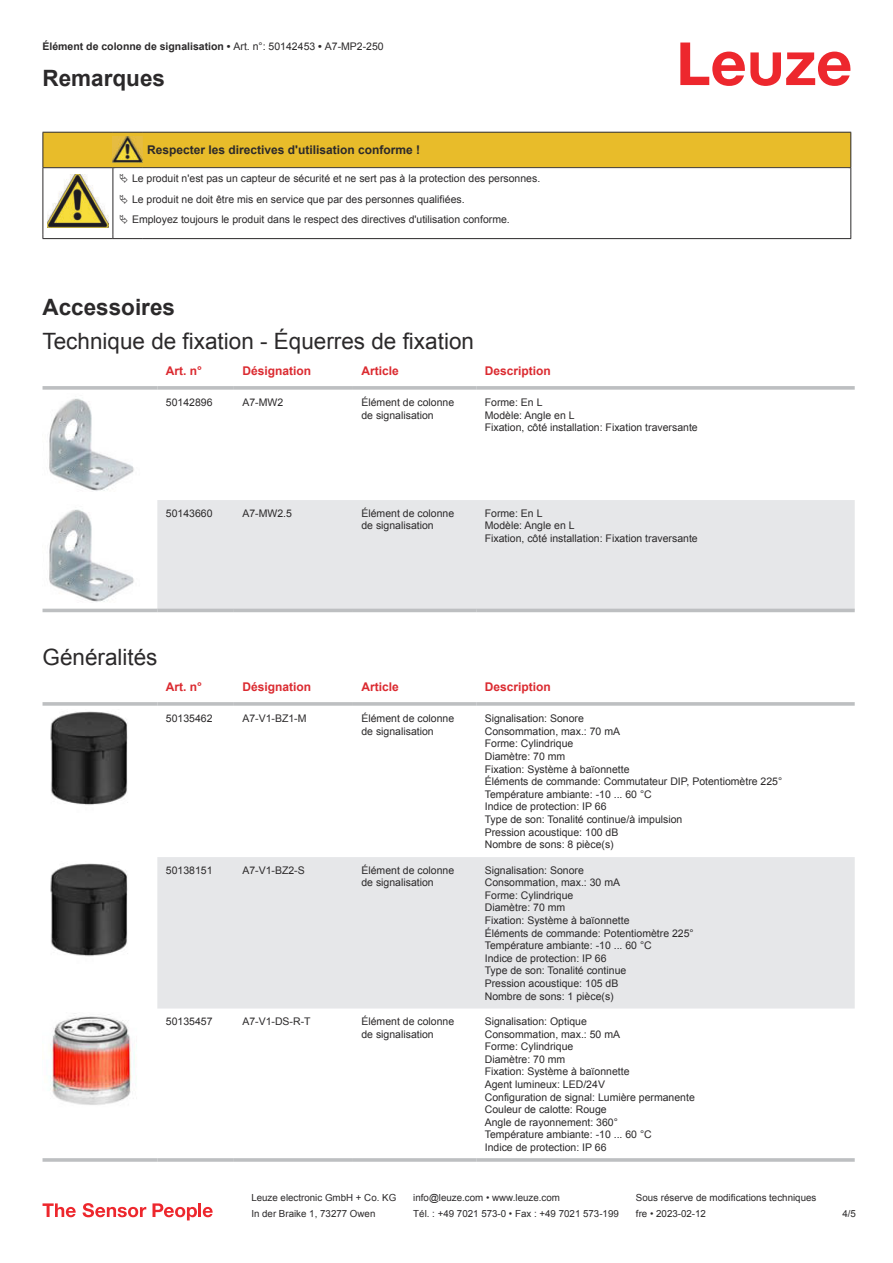
<style>
.page{position:relative;width:893px;height:1263px;background:#fff}
.page>*{position:absolute;margin:0;border:0;box-sizing:border-box;transform-origin:0 0}
.t1{font:22.5px "Arial";color:#2b292a}
.t2{font:700 22.5px "Arial";color:#2b292a}
.t3{font:700 12px "Arial";color:#db2a30}
.t4{font:700 12px "Arial";color:#2b292a}
.t5{font:10.5px/12.6px "Arial";color:#2b292a}
.t6{font:700 10.5px "Arial";color:#2b292a}
.t7{font:9.75px "Arial";color:#2b292a}
.s1{font-weight:400}
</style>
<div class="page">
<svg style="left:680px;top:43px;width:170px;height:43px"></svg>
<svg style="left:43px;top:608px;width:812px;height:5px"></svg>
<div style="left:157px;top:500px;width:698px;height:109px;background:#e6e7e9"></div>
<svg style="left:43px;top:386px;width:114px;height:4px"></svg>
<svg style="left:157px;top:386px;width:77px;height:4px"></svg>
<svg style="left:234px;top:386px;width:119px;height:4px"></svg>
<svg style="left:353px;top:386px;width:123px;height:4px"></svg>
<svg style="left:476px;top:386px;width:379px;height:4px;background:#c3c5c7"></svg>
<hr style="left:43px;top:609px;width:114px;height:3px;background:#bdbfc1">
<hr style="left:157px;top:609px;width:77px;height:3px;background:#bdbfc1">
<hr style="left:234px;top:609px;width:119px;height:3px;background:#bdbfc1">
<hr style="left:353px;top:609px;width:123px;height:3px;background:#bdbfc1">
<hr style="left:476px;top:609px;width:379px;height:3px;background:#bdbfc1">
<img style="left:49px;top:398px;width:85px;height:93px">
<img style="left:49px;top:509px;width:85px;height:93px">
<div style="left:157px;top:857px;width:698px;height:151px;background:#e6e7e9"></div>
<svg style="left:43px;top:702px;width:114px;height:4px"></svg>
<hr style="left:157px;top:702px;width:77px;height:4px;background:#c5c7c8">
<svg style="left:234px;top:702px;width:119px;height:4px"></svg>
<svg style="left:353px;top:702px;width:123px;height:4px"></svg>
<hr style="left:476px;top:702px;width:379px;height:4px;background:#c5c7c8">
<hr style="left:43px;top:1158px;width:114px;height:4px;background:#bdbfc1">
<hr style="left:157px;top:1158px;width:77px;height:4px;background:#c8cacc">
<hr style="left:234px;top:1158px;width:119px;height:4px;background:#c3c5c7">
<hr style="left:353px;top:1158px;width:123px;height:4px;background:#bdbfc1">
<hr style="left:476px;top:1158px;width:379px;height:4px;background:#c8cacc">
<img style="left:50px;top:711px;width:78px;height:94px">
<img style="left:50px;top:863px;width:78px;height:93px">
<img style="left:49px;top:1013px;width:88px;height:92px">
<svg style="left:43px;top:1203px;width:33px;height:14px"></svg>
<svg style="left:83px;top:1203px;width:63px;height:14px"></svg>
<svg style="left:153px;top:1203px;width:44px;height:17px"></svg>
<hr style="left:198px;top:1203px;width:3px;height:14px;background:#ed272d">
<svg style="left:203px;top:1207px;width:10px;height:10px"></svg>
<hr style="left:43px;top:238px;width:70px;height:1px;background:#2b292a">
<hr style="left:113px;top:238px;width:30px;height:1px;background:#2b292a">
<hr style="left:143px;top:238px;width:708px;height:1px;background:#2b292a">
<svg style="left:43px;top:132px;width:808px;height:106px"></svg>
<p class="t6" style="left:43px;top:42px;width:343px">Élément de colonne de signalisation • <span class="s1">Art. n°: 50142453</span> • <span class="s1">A7-MP2-250</span></p>
<h1 class="t2" style="left:43px;top:69px;width:124px">Remarques</h1>
<p class="t4" style="left:147px;top:145px;width:274px">Respecter les directives d'utilisation conforme !</p>
<p class="t5" style="left:132px;top:170px;width:410px;line-height:20.2px">Le produit n'est pas un capteur de sécurité et ne sert pas à la protection des personnes.<br>Le produit ne doit être mis en service que par des personnes qualifiées.<br>Employez toujours le produit dans le respect des directives d'utilisation conforme.</p>
<h1 class="t2" style="left:43px;top:298px;width:134px">Accessoires</h1>
<h1 class="t1" style="left:43px;top:333px;width:433px">Technique de fixation - Équerres de fixation</h1>
<p class="t3" style="left:166px;top:366px;width:38px">Art. n°</p>
<p class="t3" style="left:242px;top:366px;width:70px">Désignation</p>
<p class="t3" style="left:361px;top:366px;width:39px">Article</p>
<p class="t3" style="left:485px;top:366px;width:68px">Description</p>
<p class="t5" style="left:166px;top:397px;width:48px">50142896</p>
<p class="t5" style="left:242px;top:397px;width:42px">A7-MW2</p>
<p class="t5" style="left:361px;top:397px;width:94px">Élément de colonne de signalisation</p>
<p class="t5" style="left:485px;top:397px;width:215px">Forme: En L<br>Modèle: Angle en L<br>Fixation, côté installation: Fixation traversante</p>
<p class="t5" style="left:166px;top:507px;width:48px">50143660</p>
<p class="t5" style="left:242px;top:507px;width:51px">A7-MW2.5</p>
<p class="t5" style="left:361px;top:507px;width:94px">Élément de colonne de signalisation</p>
<p class="t5" style="left:485px;top:507px;width:215px">Forme: En L<br>Modèle: Angle en L<br>Fixation, côté installation: Fixation traversante</p>
<h1 class="t1" style="left:43px;top:649px;width:117px">Généralités</h1>
<p class="t3" style="left:166px;top:682px;width:38px">Art. n°</p>
<p class="t3" style="left:242px;top:682px;width:70px">Désignation</p>
<p class="t3" style="left:361px;top:682px;width:39px">Article</p>
<p class="t3" style="left:485px;top:682px;width:68px">Description</p>
<p class="t5" style="left:166px;top:713px;width:48px">50135462</p>
<p class="t5" style="left:242px;top:713px;width:66px">A7-V1-BZ1-M</p>
<p class="t5" style="left:361px;top:713px;width:94px">Élément de colonne de signalisation</p>
<p class="t5" style="left:485px;top:713px;width:299px">Signalisation: Sonore<br>Consommation, max.: 70 mA<br>Forme: Cylindrique<br>Diamètre: 70 mm<br>Fixation: Système à baïonnette<br>Éléments de commande: Commutateur DIP, Potentiomètre 225°<br>Température ambiante: -10 ... 60 °C<br>Indice de protection: IP 66<br>Type de son: Tonalité continue/à impulsion<br>Pression acoustique: 100 dB<br>Nombre de sons: 8 pièce(s)</p>
<p class="t5" style="left:166px;top:864px;width:48px">50138151</p>
<p class="t5" style="left:242px;top:864px;width:64px">A7-V1-BZ2-S</p>
<p class="t5" style="left:361px;top:864px;width:94px">Élément de colonne de signalisation</p>
<p class="t5" style="left:485px;top:864px;width:211px">Signalisation: Sonore<br>Consommation, max.: 30 mA<br>Forme: Cylindrique<br>Diamètre: 70 mm<br>Fixation: Système à baïonnette<br>Éléments de commande: Potentiomètre 225°<br>Température ambiante: -10 ... 60 °C<br>Indice de protection: IP 66<br>Type de son: Tonalité continue<br>Pression acoustique: 105 dB<br>Nombre de sons: 1 pièce(s)</p>
<p class="t5" style="left:166px;top:1016px;width:48px">50135457</p>
<p class="t5" style="left:242px;top:1016px;width:70px">A7-V1-DS-R-T</p>
<p class="t5" style="left:361px;top:1016px;width:94px">Élément de colonne de signalisation</p>
<p class="t5" style="left:485px;top:1016px;width:212px">Signalisation: Optique<br>Consommation, max.: 50 mA<br>Forme: Cylindrique<br>Diamètre: 70 mm<br>Fixation: Système à baïonnette<br>Agent lumineux: LED/24V<br>Configuration de signal: Lumière permanente<br>Couleur de calotte: Rouge<br>Angle de rayonnement: 360°<br>Température ambiante: -10 ... 60 °C<br>Indice de protection: IP 66</p>
<p class="t7" style="left:251px;top:1194px;width:146px">Leuze electronic GmbH + Co. KG</p>
<p class="t7" style="left:413px;top:1194px;width:148px">info@leuze.com • www.leuze.com</p>
<p class="t7" style="left:636px;top:1194px;width:182px">Sous réserve de modifications techniques</p>
<p class="t7" style="left:251px;top:1210px;width:126px">In der Braike 1, 73277 Owen</p>
<p class="t7" style="left:413px;top:1210px;width:207px">Tél. : +49 7021 573-0 • Fax : +49 7021 573-199</p>
<p class="t7" style="left:636px;top:1210px;width:72px">fre • 2023-02-12</p>
<p class="t7" style="left:842px;top:1210px;width:15px">4 /5</p>
</div>
